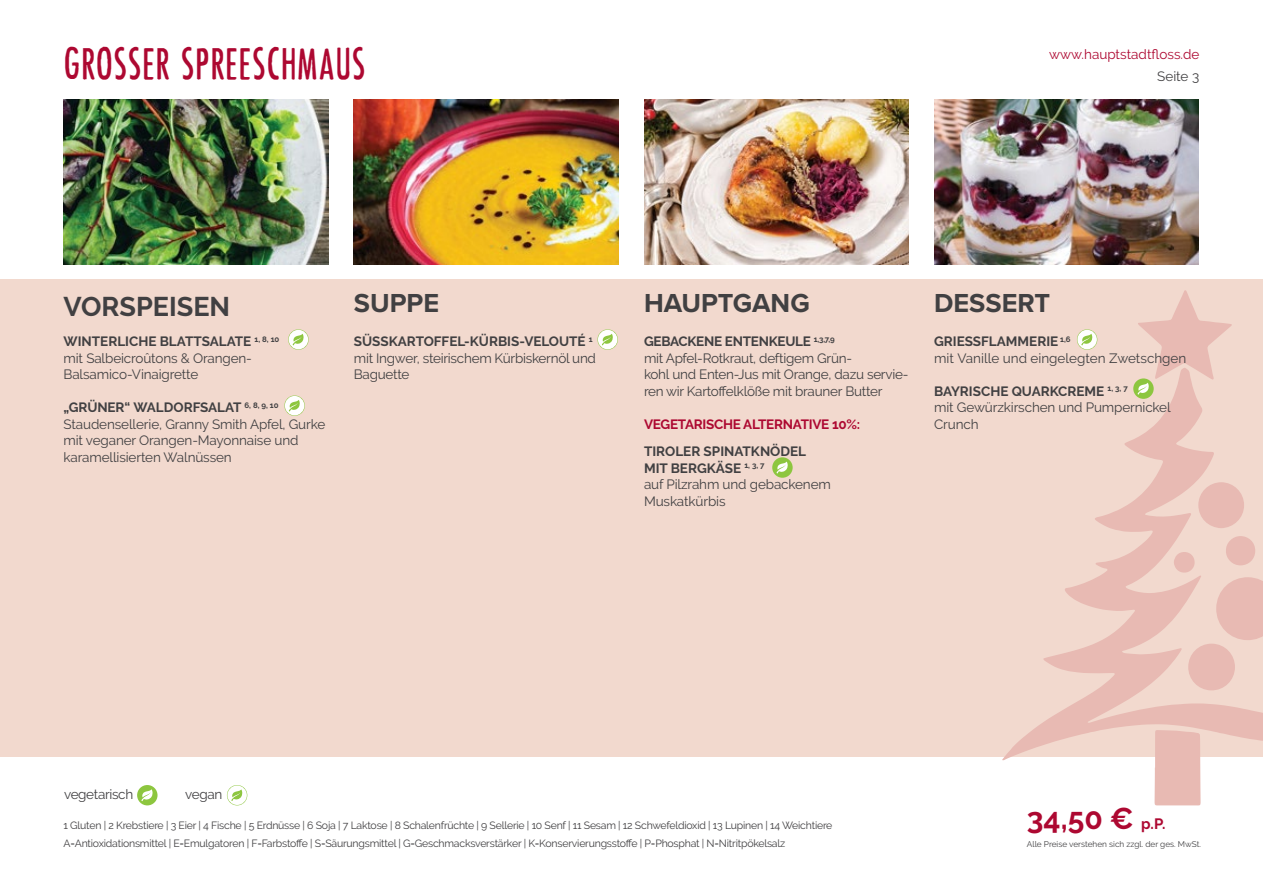
<style>
.page{position:relative;width:1263px;height:893px;background:#fff}
.page>*{position:absolute;margin:0;border:0;box-sizing:border-box;transform-origin:0 0}
.t1{font:42px "Punk Rock Show";color:#ad0831}
.t2{font:700 30px "Raleway";color:#ad0831}
.t3{font:700 27px "Proxima Nova";color:#414042}
.t4{font:700 27px "Raleway";color:#414042}
.t5{font:13.5px/16.5px "Raleway";letter-spacing:-.01em;color:#414042}
.t6{font:700 13.5px "Raleway";letter-spacing:-.02em;color:#ad0831}
.t7{font:13.5px "Raleway";color:#ad0831}
.t8{font:10.5px "Raleway";letter-spacing:-.02em;color:#414042}
.t9{font:8.25px "Raleway";color:#414042}
.s1{font-weight:700}
.s2{font-size:15px}
</style>
<div class="page">
<div style="left:0;top:279px;width:1263px;height:478px;background:#f2d9ce"></div>
<div style="left:1154px;top:760px;width:46px;height:45px;background:#e8bab3"></div>
<svg style="left:1002px;top:395px;width:261px;height:365px"></svg>
<img style="left:64px;top:99px;width:265px;height:165px">
<img style="left:354px;top:99px;width:265px;height:165px">
<img style="left:644px;top:99px;width:265px;height:165px">
<img style="left:934px;top:99px;width:265px;height:165px">
<svg style="left:772px;top:457px;width:21px;height:21px"></svg>
<svg style="left:776px;top:462px;width:12px;height:11px"></svg>
<svg style="left:1133px;top:378px;width:21px;height:21px"></svg>
<svg style="left:1137px;top:290px;width:95px;height:105px"></svg>
<svg style="left:227px;top:785px;width:20px;height:20px"></svg>
<div style="left:137px;top:785px;width:21px;height:20px;background:#8dc63f;border-radius:50%"></div>
<svg style="left:141px;top:789px;width:12px;height:12px"></svg>
<svg style="left:288px;top:329px;width:21px;height:21px"></svg>
<svg style="left:284px;top:395px;width:21px;height:21px"></svg>
<svg style="left:597px;top:329px;width:21px;height:21px"></svg>
<svg style="left:1077px;top:329px;width:20px;height:21px"></svg>
<h1 class="t1" style="left:64px;top:40px;width:304px">GROSSER SPREESCHMAUS</h1>
<p class="t7" style="left:1049px;top:46px;width:152px">www.hauptstadtfloss.de</p>
<p class="t5" style="left:1157px;top:68px;width:43px">Seite 3</p>
<h3 class="t4" style="left:64px;top:292px;width:168px">VORSPEISEN</h3>
<h3 class="t3" style="left:354px;top:292px;width:87px">SUPPE</h3>
<h3 class="t3" style="left:644px;top:292px;width:167px">HAUPTGANG</h3>
<h3 class="t3" style="left:934px;top:292px;width:118px">DESSERT</h3>
<p class="t5" style="left:64px;top:333px;width:217px"><span class="s1">WINTERLICHE BLATTSALATE</span> <sup>1,</sup> <sup>8,</sup> <sup>10 </sup>mit Salbeicroûtons &amp; Orangen-<br>Balsamico-Vinaigrette</p>
<p class="t5" style="left:64px;top:399px;width:263px"><span class="s1">„GRÜNER“ WALDORFSALAT</span> <sup>6,</sup> <sup>8,</sup> <sup>9,</sup> <sup>10<br></sup>Staudensellerie, Granny Smith Apfel, Gurke mit veganer Orangen-Mayonnaise und karamellisierten Walnüssen</p>
<p class="t5" style="left:354px;top:333px;width:244px"><span class="s1">SÜSSKARTOFFEL-KÜRBIS-VELOUTÉ</span> <sup>1 </sup>mit Ingwer, steirischem Kürbiskernöl und<br>Baguette</p>
<p class="t5" style="left:644px;top:333px;width:266px"><span class="s1">GEBACKENE ENTENKEULE</span> <sup>1,3,7,9<br></sup>mit Apfel-Rotkraut, deftigem Grün-<br>kohl und Enten-Jus mit Orange, dazu servie&shy;ren wir Kartoffelklöße mit brauner Butter</p>
<p class="t6" style="left:644px;top:416px;width:218px">VEGETARISCHE ALTERNATIVE 10%:</p>
<p class="t5" style="left:644px;top:443px;width:188px"><span class="s1">TIROLER SPINATKNÖDEL<br>MIT BERGKÄSE</span> <sup>1,</sup> <sup>3,</sup> <sup>7<br></sup>auf Pilzrahm und gebackenem<br>Muskatkürbis</p>
<p class="t5" style="left:934px;top:333px;width:254px"><span class="s1">GRIESSFLAMMERIE</span> <sup>1,6<br></sup>mit Vanille und eingelegten Zwetschgen</p>
<p class="t5" style="left:934px;top:383px;width:238px"><span class="s1">BAYRISCHE QUARKCREME</span> <sup>1,</sup> <sup>3,</sup> <sup>7<br></sup>mit Gewürzkirschen und Pumpernickel<br>Crunch</p>
<p class="t5" style="left:64px;top:787px;width:71px">vegetarisch</p>
<p class="t5" style="left:185px;top:787px;width:39px">vegan</p>
<p class="t8" style="left:64px;top:820px;width:770px">1 Gluten | 2 Krebstiere | 3 Eier | 4 Fische | 5 Erdnüsse | 6 Soja | 7 Laktose | 8 Schalenfrüchte | 9 Sellerie | 10 Senf | 11 Sesam | 12 Schwefeldioxid | 13 Lupinen | 14 Weichtiere</p>
<p class="t8" style="left:64px;top:838px;width:723px">A=Antioxidationsmittel | E=Emulgatoren | F=Farbstoffe | S=Säurungsmittel | G=Geschmacksverstärker | K=Konservierungsstoffe | P=Phosphat | N=Nitritpökelsalz</p>
<h2 class="t2" style="left:1027px;top:801px;width:140px">34,50 € <span class="s2">p.P.</span></h2>
<p class="t9" style="left:1027px;top:839px;width:176px">Alle Preise verstehen sich zzgl. der ges. MwSt.</p>
</div>
